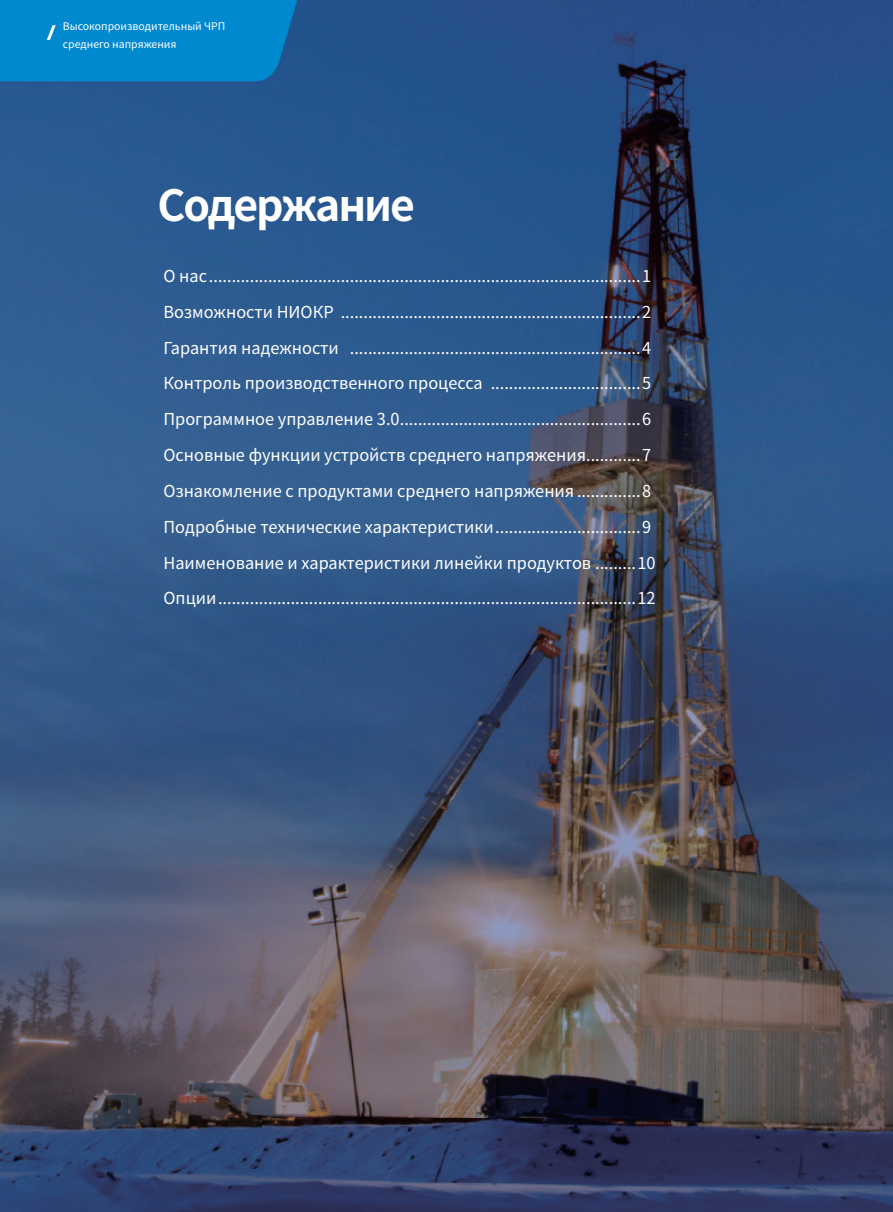
<style>
.page{position:relative;width:893px;height:1212px;background:#fff}
.page>*{position:absolute;margin:0;border:0;box-sizing:border-box;transform-origin:0 0}
.t1{font:700 42.9px "Source Han Sans CN";letter-spacing:-.05em;color:#fff}
.t2{font:16.5px/35.8px "Source Han Sans CN";color:#fff}
.t3{font:10.5px/18px "Source Han Sans CN";color:#fff}
</style>
<div class="page">
<img style="left:0;top:0;width:893px;height:1212px">
<div style="left:0;top:0;width:301px;height:81px;background:#0089cf"></div>
<p class="t3" style="left:63px;top:18px;width:164px">Высокопроизводительный ЧРП среднего напряжения</p>
<h1 class="t1" style="left:157px;top:182px;width:259px">Содержание</h1>
<p class="t2" style="left:163px;top:258px;width:494px">О нас ...............................................................................................1<br>Возможности НИОКР ..................................................................2<br>Гарантия надежности ................................................................4<br>Контроль производственного процесса .................................5<br>Программное управление 3.0.....................................................6<br>Основные функции устройств среднего напряжения............7<br>Ознакомление с продуктами среднего напряжения ..............8<br>Подробные технические характеристики................................9<br>Наименование и характеристики линейки продуктов .........10<br>Опции............................................................................................12</p>
</div>
